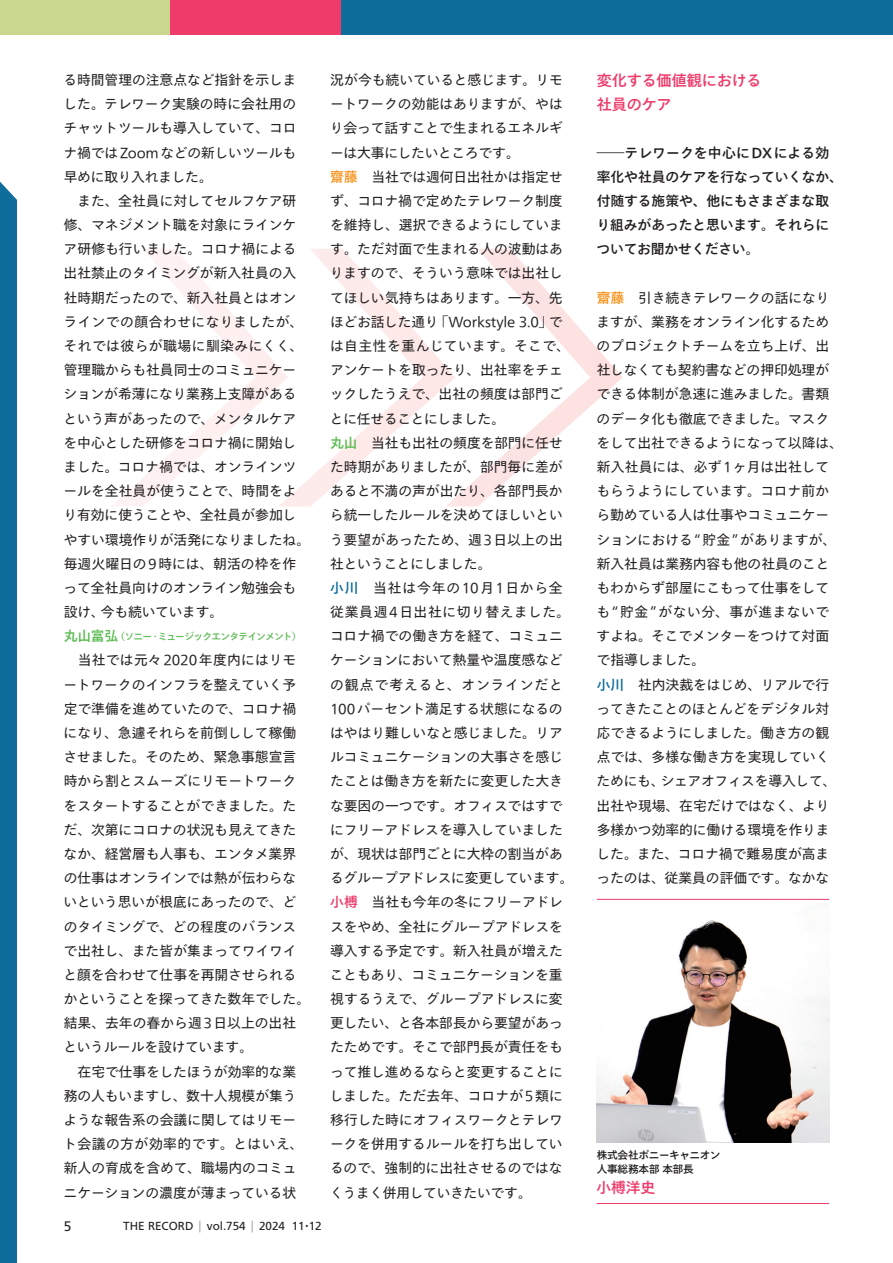
<style>
.page{position:relative;width:893px;height:1263px;background:#fff}
.page>*{position:absolute;margin:0;border:0;box-sizing:border-box;transform-origin:0 0}
.t1{font:500 15.15px/24.2px "Tazugane Gothic Std N";letter-spacing:-.015em;color:#ee3b6a}
.t2{font:500 14.85px "Tazugane Gothic Std N";color:#ee3b6a}
.t3{font:13.8px/24.2px "Tazugane Gothic Std N";letter-spacing:-.01em;color:#231f20}
.t4{font:500 13.8px/24.2px "Tazugane Gothic Std N";letter-spacing:-.01em;color:#231f20}
.t5{font:13.8px "Frutiger LT Std";color:#231f20}
.t6{font:11.7px "Frutiger LT Std";color:#231f20}
.t7{font:500 10.65px/13.8px "Tazugane Gothic Std N";letter-spacing:-.02em;color:#231f20}
.t8{font:500 9.6px "Tazugane Gothic Std N";letter-spacing:-.07em;color:#5ebc55}
.s1{font-size:13.8px}
.s2{font-family:"Koz Min Pr 6 N"}
.s3{font-weight:500;color:#f7931d}
.s4{font-weight:500;color:#5ebc55}
.s5{font-weight:500;color:#0f6d9c}
.s6{font-weight:500;color:#ee3b6a}
</style>
<div class="page">
<div style="left:0;top:0;width:893px;height:34px;background:#0f6d9c"></div>
<div style="left:0;top:0;width:170px;height:34px;background:#c9d88e"></div>
<div style="left:170px;top:0;width:170px;height:34px;background:#ee3b6a"></div>
<div style="left:0;top:182px;width:17px;height:1081px;background:#0f6d9c"></div>
<svg style="left:112px;top:249px;width:511px;height:257px"></svg>
<img style="left:597px;top:920px;width:232px;height:222px">
<hr style="left:597px;top:1203px;width:232px;height:1px;background:#ee3b6a">
<hr style="left:597px;top:899px;width:232px;height:1px;background:#ee3b6a">
<p class="t3" style="left:63px;top:69px;width:248px">る時間管理の注意点など指針を示しました。テレワーク実験の時に会社用のチャットツールも導入していて、コロナ禍ではZoomなどの新しいツールも早めに取り入れました。<br>　また、全社員に対してセルフケア研修、マネジメント職を対象にラインケア研修も行いました。コロナ禍による出社禁止のタイミングが新入社員の入社時期だったので、新入社員とはオンラインでの顔合わせになりましたが、それでは彼らが職場に馴染みにくく、管理職からも社員同士のコミュニケーションが希薄になり業務上支障があるという声があったので、メンタルケアを中心とした研修をコロナ禍に開始しました。コロナ禍では、オンラインツールを全社員が使うことで、時間をより有効に使うことや、全社員が参加しやすい環境作りが活発になりましたね。毎週火曜日の9時には、朝活の枠を作って全社員向けのオンライン勉強会も設け、今も続いています。</p>
<p class="t8" style="left:64px;top:629px;width:239px"><span class="s1">丸山富弘</span>（ソニー・ミュージックエンタテインメント）</p>
<p class="t3" style="left:63px;top:649px;width:248px">　当社では元々2020年度内にはリモートワークのインフラを整えていく予定で準備を進めていたので、コロナ禍になり、急遽それらを前倒しして稼働させました。そのため、緊急事態宣言時から割とスムーズにリモートワークをスタートすることができました。ただ、次第にコロナの状況も見えてきたなか、経営層も人事も、エンタメ業界の仕事はオンラインでは熱が伝わらないという思いが根底にあったので、どのタイミングで、どの程度のバランスで出社し、また皆が集まってワイワイと顔を合わせて仕事を再開させられるかということを探ってきた数年でした。結果、去年の春から週3日以上の出社というルールを設けています。<br>　在宅で仕事をしたほうが効率的な業務の人もいますし、数十人規模が集うような報告系の会議に関してはリモート会議の方が効率的です。とはいえ、新人の育成を含めて、職場内のコミュニケーションの濃度が薄まっている状</p>
<p class="t5" style="left:64px;top:1218px;width:9px">5</p>
<p class="t6" style="left:123px;top:1219px;width:200px">THE RECORD<span class="s2">｜</span>vol.754<span class="s2">｜</span>2024 11 <sup>•</sup>12</p>
<p class="t3" style="left:330px;top:69px;width:245px">況が今も続いていると感じます。リモートワークの効能はありますが、やはり会って話すことで生まれるエネルギーは大事にしたいところです。<br><span class="s3">齋藤　</span>当社では週何日出社かは指定せず、コロナ禍で定めたテレワーク制度を維持し、選択できるようにしています。ただ対面で生まれる人の波動はありますので、そういう意味では出社してほしい気持ちはあります。一方、先ほどお話した通り「Workstyle 3.0」では自主性を重んじています。そこで、アンケートを取ったり、出社率をチェックしたうえで、出社の頻度は部門ごとに任せることにしました。<br><span class="s4">丸山　</span>当社も出社の頻度を部門に任せた時期がありましたが、部門毎に差があると不満の声が出たり、各部門長から統一したルールを決めてほしいという要望があったため、週3日以上の出社ということにしました。<br><span class="s5">小川　</span>当社は今年の10月1日から全従業員週4日出社に切り替えました。コロナ禍での働き方を経て、コミュニケーションにおいて熱量や温度感などの観点で考えると、オンラインだと<br>100パーセント満足する状態になるのはやはり難しいなと感じました。リアルコミュニケーションの大事さを感じたことは働き方を新たに変更した大きな要因の一つです。オフィスではすでにフリーアドレスを導入していましたが、現状は部門ごとに大枠の割当があるグループアドレスに変更しています。<span class="s6">小榑　</span>当社も今年の冬にフリーアドレスをやめ、全社にグループアドレスを導入する予定です。新入社員が増えたこともあり、コミュニケーションを重視するうえで、グループアドレスに変更したい、と各本部長から要望があったためです。そこで部門長が責任をもって推し進めるならと変更することにしました。ただ去年、コロナが5類に移行した時にオフィスワークとテレワークを併用するルールを打ち出しているので、強制的に出社させるのではなくうまく併用していきたいです。</p>
<p class="t1" style="left:597px;top:69px;width:167px">変化する価値観における社員のケア</p>
<p class="t4" style="left:596px;top:141px;width:248px">――テレワークを中心にDXによる効率化や社員のケアを行なっていくなか、付随する施策や、他にもさまざまな取り組みがあったと思います。それらについてお聞かせください。</p>
<p class="t3" style="left:596px;top:286px;width:248px"><span class="s3">齋藤　</span>引き続きテレワークの話になりますが、業務をオンライン化するためのプロジェクトチームを立ち上げ、出社しなくても契約書などの押印処理ができる体制が急速に進みました。書類のデータ化も徹底できました。マスクをして出社できるようになって以降は、新入社員には、必ず1ヶ月は出社してもらうようにしています。コロナ前から勤めている人は仕事やコミュニケーションにおける“貯金”がありますが、新入社員は業務内容も他の社員のこともわからず部屋にこもって仕事をしても“貯金”がない分、事が進まないですよね。そこでメンターをつけて対面で指導しました。<br><span class="s5">小川</span>　社内決裁をはじめ、リアルで行ってきたことのほとんどをデジタル対応できるようにしました。働き方の観点では、多様な働き方を実現していくためにも、シェアオフィスを導入して、出社や現場、在宅だけではなく、より多様かつ効率的に働ける環境を作りました。また、コロナ禍で難易度が高まったのは、従業員の評価です。なかな</p>
<p class="t7" style="left:597px;top:1149px;width:125px">株式会社ポニーキャニオン人事総務本部 本部長</p>
<p class="t2" style="left:597px;top:1177px;width:60px">小榑洋史</p>
</div>
